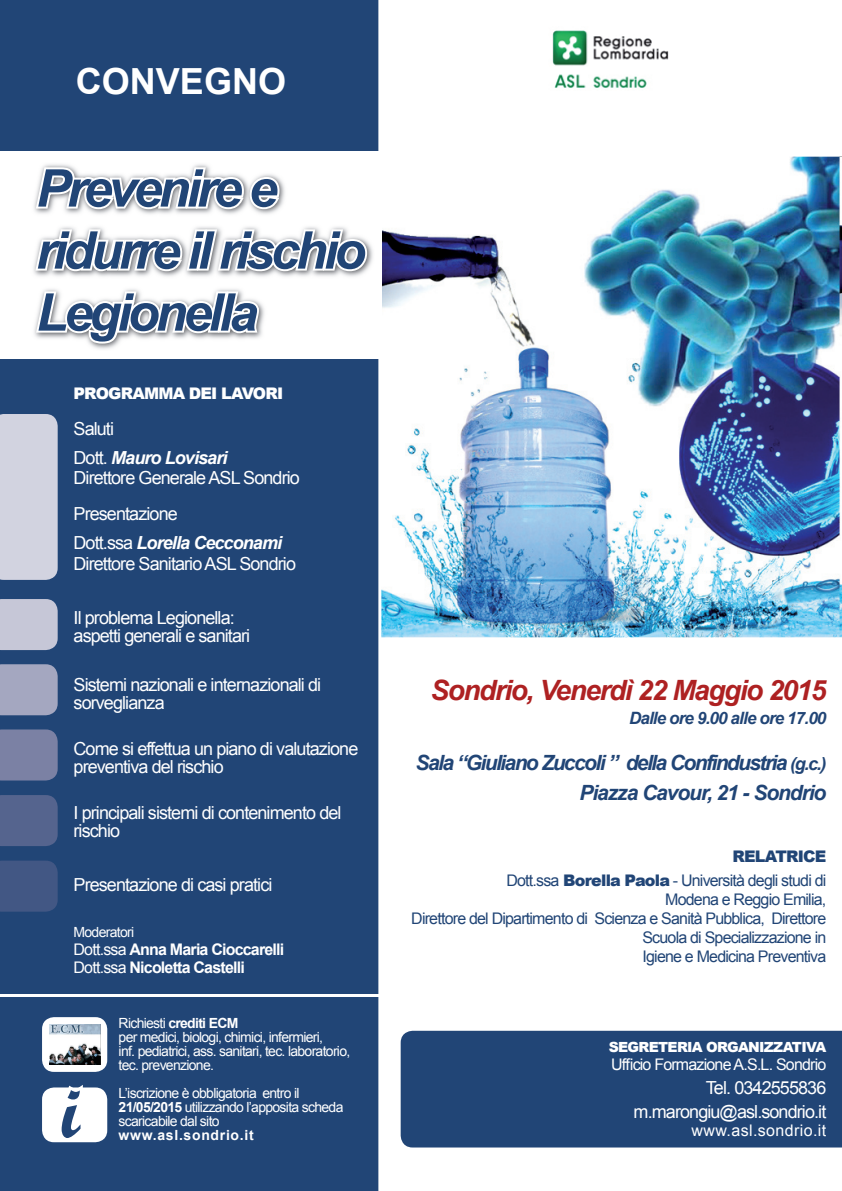
<style>
.page{position:relative;width:842px;height:1191px;background:#fff}
.page>*{position:absolute;margin:0;border:0;box-sizing:border-box;transform-origin:0 0}
.t1{font:77px "Script MT Bold";color:#214576}
.t2{font:italic 700 52px/62px "Arial";letter-spacing:-.075em;color:#214576}
.t3{font:700 36px "Arial";color:#fff}
.t4{font:italic 700 28px "Arial";letter-spacing:-.05em;color:#ae2122}
.t5{font:italic 700 21px/30px "Arial";letter-spacing:-.075em;color:#214576;text-align:right}
.t6{font:18px/18px "Arial";letter-spacing:-.05em;color:#fff}
.t7{font:italic 700 18px/29px "Arial";letter-spacing:-.05em;color:#fff}
.t8{font:italic 700 17px "Arial";letter-spacing:-.05em;color:#214576}
.t9{font:16px/19px "Arial";letter-spacing:-.05em;color:#214576;text-align:right}
.t10{font:700 16px/18px "Arial";letter-spacing:-.05em;color:#fff}
.t11{font:16px "Arial";letter-spacing:-.05em;color:#fff}
.t12{font:16px "Arial";letter-spacing:.025em;color:#fff}
.t13{font:900 16px "Arial";letter-spacing:-.05em;color:#fff}
.t14{font:14px/14px "Arial";letter-spacing:-.05em;color:#fff}
.t15{font:900 14px "Arial";letter-spacing:-.05em;color:#fff}
.t16{font:700 14px "Arial";letter-spacing:.05em;color:#fff}
.s1{font-weight:400;font-style:normal}
.s2{font-weight:700;font-style:italic}
.s3{font-weight:400}
.s4{font-weight:700}
.s5{font-size:18px}
.s6{font-weight:900}
</style>
<div class="page">
<img style="left:381px;top:157px;width:461px;height:480px">
<div style="left:401px;top:1030px;width:441px;height:117px;background:#214576"></div>
<img style="left:552px;top:30px;width:117px;height:58px">
<div style="left:0;top:0;width:379px;height:1191px;background:#214576"></div>
<div style="left:0;top:414px;width:58px;height:166px;background:#d2d3e0"></div>
<div style="left:42px;top:1017px;width:65px;height:54px;background:#fff;border-radius:12px"></div>
<img style="left:49px;top:1024px;width:51px;height:40px">
<hr style="left:0;top:994px;width:386px;height:2px;background:#fff">
<div style="left:42px;top:1087px;width:65px;height:55px;background:#fff;border-radius:12px"></div>
<svg style="left:56px;top:1078px;width:33px;height:67px"></svg>
<div style="left:0;top:664px;width:58px;height:51px;background:#a4a7c0"></div>
<div style="left:0;top:729px;width:58px;height:51px;background:#7b81a4"></div>
<div style="left:0;top:795px;width:58px;height:51px;background:#55648e"></div>
<div style="left:0;top:860px;width:58px;height:51px;background:#425784"></div>
<div style="left:0;top:599px;width:58px;height:51px;background:#c6c7d7"></div>
<div style="left:0;top:152px;width:381px;height:207px;background:#fff"></div>
<img style="left:35px;top:182px;width:338px;height:167px">
<svg style="left:34px;top:164px;width:248px;height:48px"></svg>
<svg style="left:33px;top:227px;width:336px;height:47px"></svg>
<svg style="left:34px;top:289px;width:227px;height:57px"></svg>
<h3 class="t3" style="left:76px;top:58px;width:212px">CONVEGNO</h3>
<h2 class="t2" style="left:36px;top:159px;width:331px">Prevenire e ridurre il rischio<br>Legionella</h2>
<p class="t13" style="left:74px;top:382px;width:211px">PROGRAMMA DEI LAVORI</p>
<p class="t7" style="left:74px;top:415px;width:155px"><span class="s1">Saluti<br>Dott.</span> Mauro Lovisari</p>
<p class="t6" style="left:74px;top:460px;width:228px;line-height:36px">Direttore Generale ASL Sondrio<br>Presentazione</p>
<p class="t6" style="left:74px;top:533px;width:224px;line-height:20px">Dott.ssa <span class="s2">Lorella Cecconami<br></span>Direttore Sanitario ASL Sondrio</p>
<p class="t6" style="left:74px;top:608px;width:178px">Il problema Legionella: aspetti generali e sanitari</p>
<p class="t6" style="left:74px;top:676px;width:249px">Sistemi nazionali e internazionali di sorveglianza</p>
<p class="t6" style="left:74px;top:740px;width:286px">Come si effettua un piano di valutazione preventiva del rischio</p>
<p class="t6" style="left:74px;top:804px;width:270px">I principali sistemi di contenimento del rischio</p>
<p class="t6" style="left:74px;top:876px;width:200px">Presentazione di casi pratici</p>
<p class="t14" style="left:74px;top:925px;width:62px">Moderatori</p>
<p class="t10" style="left:74px;top:941px;width:212px"><span class="s3">Dott.ssa</span> Anna Maria Cioccarelli<br><span class="s3">Dott.ssa</span> Nicoletta Castelli</p>
<h1 class="t1" style="left:61px;top:1063px;width:20px">i</h1>
<p class="t14" style="left:119px;top:1016px;width:233px">Richiesti <span class="s4">crediti ECM<br></span>per medici, biologi, chimici, infermieri,<br>inf. pediatrici, ass. sanitari, tec. laboratorio, tec. prevenzione.</p>
<p class="t14" style="left:119px;top:1086px;width:226px">L’iscrizione è obbligatoria entro il<br><span class="s4">21/05/2015</span> utilizzando l’apposita scheda scaricabile dal sito</p>
<p class="t16" style="left:119px;top:1126px;width:137px">www.asl.sondrio.it</p>
<h3 class="t4" style="left:431px;top:671px;width:397px">Sondrio, Venerdì 22 Maggio 2015</h3>
<p class="t8" style="left:629px;top:706px;width:199px">Dalle ore 9.00 alle ore 17.00</p>
<p class="t5" style="left:416px;top:748px;width:412px">Sala “Giuliano Zuccoli ” della Confindustria <span class="s5">(g.c.)<br></span>Piazza Cavour, 21 - Sondrio</p>
<p class="t9" style="left:506px;top:844px;width:322px;line-height:24px"><span class="s6">RELATRICE<br></span>Dott.ssa <span class="s6">Borella Paola</span> - Università degli studi di</p>
<p class="t9" style="left:411px;top:889px;width:417px">Modena e Reggio Emilia,<br>Direttore del Dipartimento di Scienza e Sanità Pubblica, Direttore Scuola di Specializzazione in<br>Igiene e Medicina Preventiva</p>
<p class="t15" style="left:609px;top:1036px;width:219px">SEGRETERIA ORGANIZZATIVA</p>
<p class="t11" style="left:611px;top:1053px;width:217px">Ufficio Formazione A.S.L. Sondrio</p>
<p class="t6" style="left:634px;top:1075px;width:194px;line-height:24px;text-align:right">Tel. 0342555836 m.marongiu@asl.sondrio.it</p>
<p class="t12" style="left:691px;top:1119px;width:136px">www.asl.sondrio.it</p>
</div>
